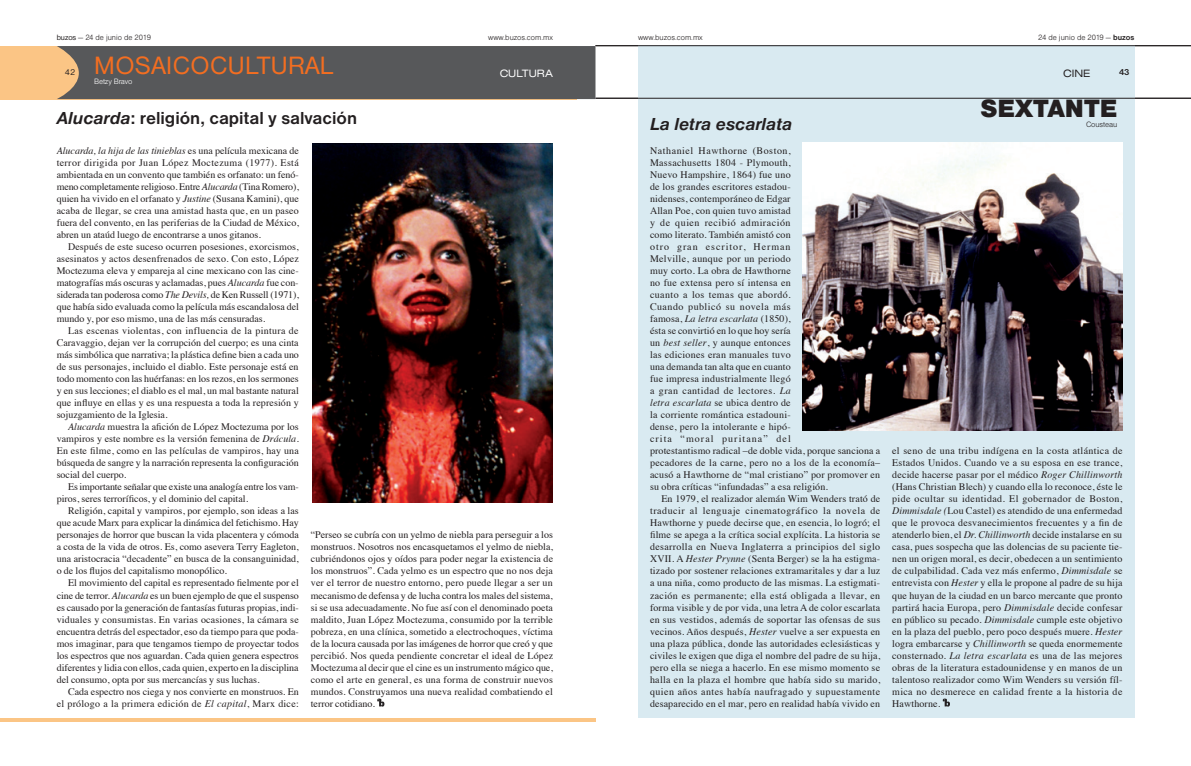
<style>
.page{position:relative;width:1191px;height:766px;background:#fff}
.page>*{position:absolute;margin:0;border:0;box-sizing:border-box;transform-origin:0 0}
.t1{font:26px "Nimbus Sans DOT";letter-spacing:.015em;color:#f36e21}
.t2{font:26px "Nimbus San D Blac";color:#231f20}
.t3{font:700 18px "Nimbus San D";color:#231f20}
.t4{font:italic 700 18px "Nimbus Sans DOT";color:#231f20}
.t5{font:11px "Nimbus San D Regu Exte";color:#fff}
.t6{font:11px "Nimbus San D Regu Exte";color:#231f20}
.t7{font:10px/12px "Times";letter-spacing:.01em;color:#231f20;text-align:justify}
.t8{font:10px/12px "Times";letter-spacing:-.01em;color:#231f20}
.t9{font:700 9px "Nimbus San D";color:#231f20}
.t10{font:9px "Nimbus Sans DOT";color:#231f20}
.t11{font:8px "Nimbus Sans DOT Ligh";color:#231f20}
.t12{font:8px "Nimbus Sans DOT Ligh";letter-spacing:-.015em;color:#fff}
.t13{font:8px "Nimbus San D Ligh";letter-spacing:-.01em;color:#231f20}
.s1{font-family:"Nimbus Sans DOT"}
.s2{font-family:"Nimbus Sans DOT";font-style:italic}
.s3{font-family:"Nimbus Sans DOT";font-weight:700}
.s4{font-style:italic}
</style>
<div class="page">
<div style="left:638px;top:46px;width:496px;height:671px;background:#d9eaf1"></div>
<hr style="left:595px;top:45px;width:596px;height:1px;background:#231f20">
<hr style="left:595px;top:98px;width:596px;height:1px;background:#231f20">
<div style="left:0;top:46px;width:576px;height:53px;background:#fbc585"></div>
<div style="left:57px;top:46px;width:538px;height:53px;background:#57585a"></div>
<hr style="left:0;top:718px;width:595px;height:3px;background:#fbc585">
<img style="left:312px;top:144px;width:240px;height:358px">
<svg style="left:942px;top:698px;width:8px;height:8px"></svg>
<svg style="left:377px;top:698px;width:7px;height:8px"></svg>
<img style="left:802px;top:142px;width:321px;height:288px">
<p class="t11" style="left:57px;top:33px;width:96px"><span class="s1">buzos</span> — 24 de junio de 2019</p>
<h1 class="t1" style="left:94px;top:51px;width:240px">MOSAICOCULTURAL</h1>
<p class="t12" style="left:94px;top:77px;width:40px">Betzy Bravo</p>
<p class="t10" style="left:65px;top:67px;width:12px">42</p>
<h2 class="t3" style="left:57px;top:108px;width:302px"><span class="s2">Alucarda</span>: religión, capital y salvación</h2>
<p class="t11" style="left:488px;top:33px;width:66px">www.buzos.com.mx</p>
<p class="t11" style="left:638px;top:33px;width:66px">www.buzos.com.mx</p>
<p class="t11" style="left:1038px;top:33px;width:97px">24 de junio de 2019 — <span class="s3">buzos</span></p>
<p class="t5" style="left:499px;top:67px;width:55px">CULTURA</p>
<p class="t9" style="left:1119px;top:67px;width:12px">43</p>
<p class="t6" style="left:1063px;top:67px;width:29px">CINE</p>
<h1 class="t2" style="left:980px;top:93px;width:138px">SEXTANTE</h1>
<p class="t13" style="left:1086px;top:120px;width:33px">Cousteau</p>
<h2 class="t4" style="left:650px;top:114px;width:144px">La letra escarlata</h2>
<p class="t7" style="left:57px;top:144px;width:244px"><span class="s4">Alucarda, la hija de las tinieblas</span> es una película mexicana de terror dirigida por Juan López Moctezuma (1977). Está ambientada en un convento que también es orfanato: un fenó&shy;meno completamente religioso. Entre <span class="s4">Alucarda</span> (Tina Romero), quien ha vivido en el orfanato y <span class="s4">Justine</span> (Susana Kamini), que acaba de llegar, se crea una amistad hasta que, en un paseo fuera del convento, en las periferias de la Ciudad de México, abren un ataúd luego de encontrarse a unos gitanos.</p>
<p class="t7" style="left:57px;top:240px;width:244px;text-indent:11px">Después de este suceso ocurren posesiones, exorcismos, asesinatos y actos desenfrenados de sexo. Con esto, López Moctezuma eleva y empareja al cine mexicano con las cine&shy;matografías más oscuras y aclamadas, pues <span class="s4">Alucarda</span> fue con&shy;siderada tan poderosa como <span class="s4">The Devils,</span> de Ken Russell (1971), que había sido evaluada como la película más escandalosa del mundo y, por eso mismo, una de las más censuradas.</p>
<p class="t7" style="left:57px;top:324px;width:244px;text-indent:11px">Las escenas violentas, con influencia de la pintura de Caravaggio, dejan ver la corrupción del cuerpo; es una cinta más simbólica que narrativa; la plástica define bien a cada uno de sus personajes, incluido el diablo. Este personaje está en todo momento con las huérfanas: en los rezos, en los sermones y en sus lecciones; el diablo es el mal, un mal bastante natural que influye en ellas y es una respuesta a toda la represión y sojuzgamiento de la Iglesia.</p>
<p class="t7" style="left:57px;top:420px;width:244px;text-indent:11px"><span class="s4">Alucarda</span> muestra la afición de López Moctezuma por los vampiros y este nombre es la versión femenina de <span class="s4">Drácula</span>.<br>En este filme, como en las películas de vampiros, hay una búsqueda de sangre y la narración representa la configuración social del cuerpo.</p>
<p class="t8" style="left:57px;top:480px;width:244px;text-indent:11px">Es importante señalar que existe una analogía entre los vam&shy;piros, seres terroríficos, y el dominio del capital.</p>
<p class="t7" style="left:57px;top:504px;width:244px;text-indent:11px">Religión, capital y vampiros, por ejemplo, son ideas a las que acude Marx para explicar la dinámica del fetichismo. Hay personajes de horror que buscan la vida placentera y cómoda a costa de la vida de otros. Es, como asevera Terry Eagleton, una aristocracia “decadente” en busca de la consanguinidad, o de los flujos del capitalismo monopólico.</p>
<p class="t7" style="left:57px;top:576px;width:244px;text-indent:11px">El movimiento del capital es representado fielmente por el cine de terror. <span class="s4">Alucarda</span> es un buen ejemplo de que el suspenso es causado por la generación de fantasías futuras propias, indi&shy;viduales y consumistas. En varias ocasiones, la cámara se encuentra detrás del espectador, eso da tiempo para que poda&shy;mos imaginar, para que tengamos tiempo de proyectar todos los espectros que nos aguardan. Cada quien genera espectros diferentes y lidia con ellos, cada quien, experto en la disciplina del consumo, opta por sus mercancías y sus luchas.</p>
<p class="t7" style="left:57px;top:684px;width:244px;text-align:right">Cada espectro nos ciega y nos convierte en monstruos. En<br>el prólogo a la primera edición de <span class="s4">El capital</span>, Marx dice:</p>
<p class="t7" style="left:311px;top:528px;width:244px">“Perseo se cubría con un yelmo de niebla para perseguir a los monstruos. Nosotros nos encasquetamos el yelmo de niebla, cubriéndonos ojos y oídos para poder negar la existencia de los monstruos”. Cada yelmo es un espectro que no nos deja ver el terror de nuestro entorno, pero puede llegar a ser un mecanismo de defensa y de lucha contra los males del sistema, si se usa adecuadamente. No fue así con el denominado poeta maldito, Juan López Moctezuma, consumido por la terrible pobreza, en una clínica, sometido a electrochoques, víctima de la locura causada por las imágenes de horror que creó y que percibió. Nos queda pendiente concretar el ideal de López Moctezuma al decir que el cine es un instrumento mágico que, como el arte en general, es una forma de construir nuevos mundos. Construyamos una nueva realidad combatiendo el terror cotidiano.</p>
<p class="t7" style="left:650px;top:144px;width:232px;text-align:left">Nathaniel Hawthorne (Boston,<br>Massachusetts 1804 - Plymouth,<br>Nuevo Hampshire, 1864) fue uno<br>de los grandes escritores estadou-<br>nidenses, contemporáneo de Edgar<br>Allan Poe, con quien tuvo amistad<br>y de quien recibió admiración<br>como literato. También amistó con<br>otro gran escritor, Herman<br>Melville, aunque por un periodo<br>muy corto. La obra de Hawthorne<br>no fue extensa pero sí intensa en<br>cuanto a los temas que abordó.<br>Cuando publicó su novela más<br>famosa, <span class="s4">La letra escarlata</span> (1850),<br>ésta se convirtió en lo que hoy sería<br>un <span class="s4">best seller</span>, y aunque entonces<br>las ediciones eran manuales tuvo<br>una demanda tan alta que en cuanto<br>fue impresa industrialmente llegó<br>a gran cantidad de lectores. <span class="s4">La<br>letra escarlata</span> se ubica dentro de<br>la corriente romántica estadouni-<br>dense, pero la intolerante e hipó-<br>crita “moral puritana” del<br>protestantismo radical –de doble vida, porque sanciona a pecadores de la carne, pero no a los de la economía– acusó a Hawthorne de “mal cristiano” por promover en su obra críticas “infundadas” a esa religión.</p>
<p class="t7" style="left:650px;top:492px;width:232px;text-indent:11px">En 1979, el realizador alemán Wim Wenders trató de traducir al lenguaje cinematográfico la novela de Hawthorne y puede decirse que, en esencia, lo logró; el filme se apega a la crítica social explícita. La historia se desarrolla en Nueva Inglaterra a principios del siglo XVII. A <span class="s4">Hester Prynne</span> (Senta Berger) se la ha estigma&shy;tizado por sostener relaciones extramaritales y dar a luz a una niña, como producto de las mismas. La estigmati&shy;zación es permanente; ella está obligada a llevar, en forma visible y de por vida, una letra A de color escarlata en sus vestidos, además de soportar las ofensas de sus vecinos. Años después, <span class="s4">Hester</span> vuelve a ser expuesta en una plaza pública, donde las autoridades eclesiásticas y civiles le exigen que diga el nombre del padre de su hija, pero ella se niega a hacerlo. En ese mismo momento se halla en la plaza el hombre que había sido su marido, quien años antes había naufragado y supuestamente desaparecido en el mar, pero en realidad había vivido en</p>
<p class="t7" style="left:892px;top:444px;width:232px">el seno de una tribu indígena en la costa atlántica de Estados Unidos. Cuando ve a su esposa en ese trance, decide hacerse pasar por el médico <span class="s4">Roger Chillinworth </span>(Hans Christian Blech) y cuando ella lo reconoce, éste le pide ocultar su identidad. El gobernador de Boston, <span class="s4">Dimmisdale (</span>Lou Castel) es atendido de una enfermedad que le provoca desvanecimientos frecuentes y a fin de atenderlo bien, el <span class="s4">Dr. Chillinworth</span> decide instalarse en su casa, pues sospecha que las dolencias de su paciente tie&shy;nen un origen moral, es decir, obedecen a un sentimiento de culpabilidad. Cada vez más enfermo, <span class="s4">Dimmisdale</span> se entrevista con <span class="s4">Hester</span> y ella le propone al padre de su hija que huyan de la ciudad en un barco mercante que pronto partirá hacia Europa, pero <span class="s4">Dimmisdale</span> decide confesar en público su pecado. <span class="s4">Dimmisdale</span> cumple este objetivo en la plaza del pueblo, pero poco después muere. <span class="s4">Hester </span>logra embarcarse y <span class="s4">Chillinworth</span> se queda enormemente consternado. <span class="s4">La letra escarlata</span> es una de las mejores obras de la literatura estadounidense y en manos de un talentoso realizador como Wim Wenders su versión fíl&shy;mica no desmerece en calidad frente a la historia de Hawthorne.</p>
</div>
